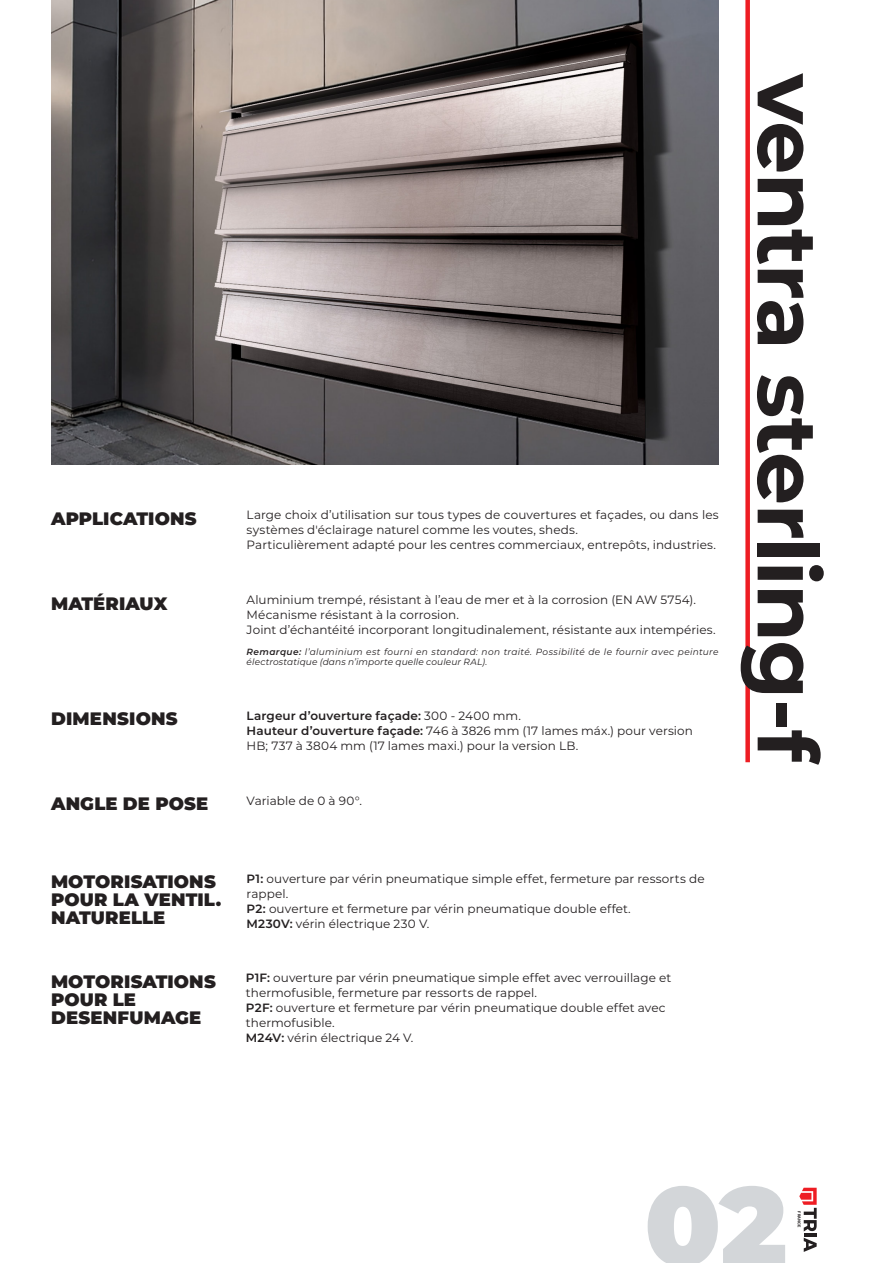
<style>
.page{position:relative;width:893px;height:1263px;background:#fff}
.page>*{position:absolute;margin:0;border:0;box-sizing:border-box;transform-origin:0 0}
.t1{font:900 110.7px "Montserrat";color:#d3d6d9}
.t2{font:700 84px "Montserrat";letter-spacing:-.025em;color:#231f20}
.t3{font:900 18px "Montserrat";letter-spacing:.005em;color:#231f20}
.t4{font:12px/15px "Montserrat";letter-spacing:.005em;color:#231f20}
.t5{font:600 12px "Montserrat";letter-spacing:.01em;color:#231f20}
.t6{font:italic 9px/10.5px "Montserrat";letter-spacing:.03em;color:#231f20}
.t7{font:600 3.9px "Graphik";color:#231f20}
.s1{font-weight:600}
.s2{font-weight:400}
</style>
<div class="page">
<svg style="left:799px;top:1188px;width:18px;height:64px"></svg>
<img style="left:51px;top:0;width:668px;height:465px">
<div style="left:745px;top:0;width:5px;height:762px;background:#ee1d23"></div>
<p class="t3" style="left:51px;top:505px;width:147px">APPLICATIONS</p>
<p class="t4" style="left:247px;top:506px;width:473px">Large choix d’utilisation sur tous types de couvertures et façades, ou dans les systèmes d'éclairage naturel comme les voutes, sheds.</p>
<p class="t4" style="left:247px;top:536px;width:471px">Particulièrement adapté pour les centres commerciaux, entrepôts, industries.</p>
<p class="t3" style="left:51px;top:590px;width:118px">MATÉRIAUX</p>
<p class="t4" style="left:247px;top:592px;width:451px">Aluminium trempé, résistant à l’eau de mer et à la corrosion (EN AW 5754).</p>
<p class="t4" style="left:247px;top:607px;width:214px">Mécanisme résistant à la corrosion.</p>
<p class="t4" style="left:247px;top:622px;width:471px">Joint d’échantéité incorporant longitudinalement, résistante aux intempéries.</p>
<p class="t6" style="left:247px;top:646px;width:473px"><span class="s1">Remarque:</span> l’aluminium est fourni en standard: non traité. Possibilité de le fournir avec peinture électrostatique (dans n’importe quelle couleur RAL).</p>
<p class="t3" style="left:51px;top:705px;width:128px">DIMENSIONS</p>
<p class="t5" style="left:247px;top:707px;width:276px">Largeur d’ouverture façade: <span class="s2">300 - 2400 mm.</span></p>
<p class="t4" style="left:247px;top:722px;width:448px"><span class="s1">Hauteur d’ouverture façade:</span> 746 à 3826 mm (17 lames máx.) pour version</p>
<p class="t4" style="left:247px;top:737px;width:333px">HB; 737 à 3804 mm (17 lames maxi.) pour la version LB.</p>
<p class="t3" style="left:51px;top:790px;width:159px">ANGLE DE POSE</p>
<p class="t4" style="left:247px;top:792px;width:117px">Variable de 0 à 90°.</p>
<p class="t2" style="left:848px;top:74px;width:692px;rotate:90deg">ventra sterling-f</p>
<p class="t3" style="left:51px;top:868px;width:166px">MOTORISATIONS</p>
<p class="t3" style="left:51px;top:886px;width:172px">POUR LA VENTIL.</p>
<p class="t3" style="left:51px;top:904px;width:116px">NATURELLE</p>
<p class="t3" style="left:51px;top:968px;width:166px">MOTORISATIONS</p>
<p class="t3" style="left:51px;top:986px;width:86px">POUR LE</p>
<p class="t3" style="left:51px;top:1004px;width:152px">DESENFUMAGE</p>
<p class="t4" style="left:247px;top:870px;width:459px"><span class="s1">P1:</span> ouverture par vérin pneumatique simple effet, fermeture par ressorts de</p>
<p class="t4" style="left:247px;top:885px;width:43px">rappel.</p>
<p class="t4" style="left:247px;top:900px;width:386px"><span class="s1">P2:</span> ouverture et fermeture par vérin pneumatique double effet.</p>
<p class="t4" style="left:247px;top:915px;width:184px"><span class="s1">M230V:</span> vérin électrique 230 V.</p>
<p class="t4" style="left:246px;top:969px;width:427px"><span class="s1">P1F:</span> ouverture par vérin pneumatique simple effet avec verrouillage et</p>
<p class="t4" style="left:246px;top:984px;width:293px">thermofusible, fermeture par ressorts de rappel.</p>
<p class="t4" style="left:246px;top:999px;width:421px"><span class="s1">P2F:</span> ouverture et fermeture par vérin pneumatique double effet avec</p>
<p class="t4" style="left:246px;top:1014px;width:90px">thermofusible.</p>
<p class="t4" style="left:246px;top:1029px;width:169px"><span class="s1">M24V:</span> vérin électrique 24 V.</p>
<h1 class="t1" style="left:644px;top:1143px;width:144px">02</h1>
<p class="t7" style="left:802px;top:1211px;width:17px;rotate:90deg">FRANCE</p>
</div>
